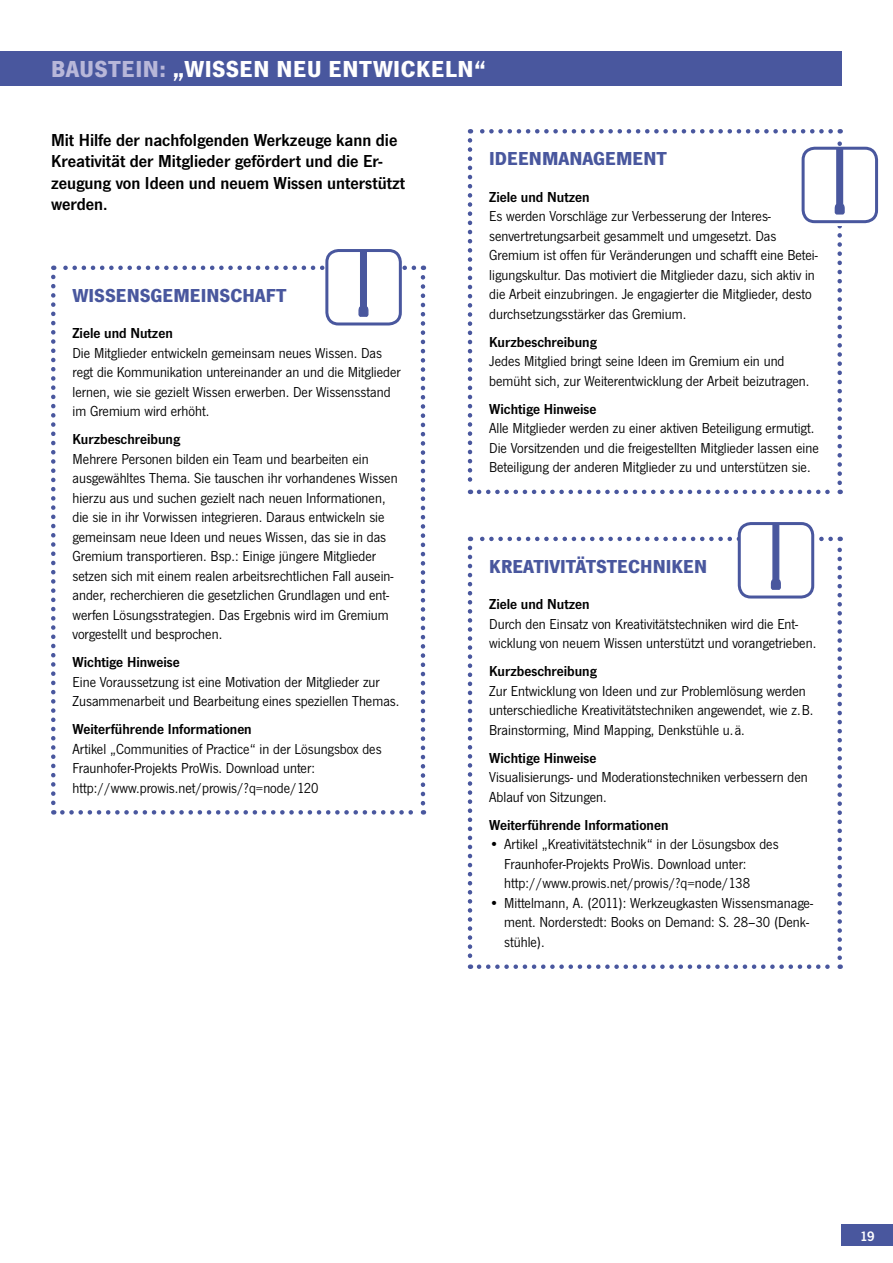
<style>
.page{position:relative;width:893px;height:1263px;background:#fff}
.page>*{position:absolute;margin:0;border:0;box-sizing:border-box;transform-origin:0 0}
.t1{font:700 24px "News Got T";letter-spacing:.02em;color:#fff}
.t2{font:700 19.5px "News Got T";color:#49579e}
.t3{font:18px/21.6px "News Got T Dem";color:#000}
.t4{font:15px/19.5px "News Got T";color:#000}
.t5{font:15px "News Got T Dem";color:#000}
.t6{font:14.25px "News Got T Dem";color:#fff}
.s1{color:#b8b7d9}
</style>
<div class="page">
<div style="left:842px;top:1225px;width:51px;height:21px;background:#49579e"></div>
<div style="left:0;top:51px;width:842px;height:34px;background:#49579e"></div>
<svg style="left:51px;top:253px;width:374px;height:562px"></svg>
<div style="left:325px;top:249px;width:77px;height:76px;border:3px solid #49579e;border-radius:12px"></div>
<svg style="left:468px;top:129px;width:386px;height:365px"></svg>
<div style="left:802px;top:147px;width:76px;height:76px;border:3px solid #49579e;border-radius:12px"></div>
<svg style="left:468px;top:526px;width:374px;height:443px"></svg>
<div style="left:738px;top:522px;width:76px;height:76px;border:3px solid #49579e;border-radius:12px"></div>
<h1 class="t1" style="left:51px;top:55px;width:436px"><span class="s1">BAUSTEIN:</span> „WISSEN NEU ENTWICKELN“</h1>
<p class="t3" style="left:51px;top:129px;width:355px">Mit Hilfe der nachfolgenden Werkzeuge kann die Kreativität der Mitglieder gefördert und die Er&shy;zeugung von Ideen und neuem Wissen unterstützt werden.</p>
<h2 class="t2" style="left:73px;top:284px;width:216px">WISSENSGEMEINSCHAFT</h2>
<p class="t5" style="left:73px;top:324px;width:102px">Ziele und Nutzen</p>
<p class="t4" style="left:73px;top:343px;width:330px">Die Mitglieder entwickeln gemeinsam neues Wissen. Das regt die Kommunikation untereinander an und die Mitglieder lernen, wie sie gezielt Wissen erwerben. Der Wissensstand im Gremium wird erhöht.</p>
<p class="t5" style="left:73px;top:430px;width:109px">Kurzbeschreibung</p>
<p class="t4" style="left:73px;top:449px;width:327px">Mehrere Personen bilden ein Team und bearbeiten ein ausgewähltes Thema. Sie tauschen ihr vorhandenes Wissen hierzu aus und suchen gezielt nach neuen Informationen, die sie in ihr Vorwissen integrieren. Daraus entwickeln sie gemeinsam neue Ideen und neues Wissen, das sie in das Gremium transportieren. Bsp.: Einige jüngere Mitglieder setzen sich mit einem realen arbeitsrechtlichen Fall ausein&shy;ander, recherchieren die gesetzlichen Grundlagen und ent&shy;werfen Lösungsstrategien. Das Ergebnis wird im Gremium vorgestellt und besprochen.</p>
<p class="t5" style="left:73px;top:653px;width:109px">Wichtige Hinweise</p>
<p class="t4" style="left:73px;top:672px;width:328px">Eine Voraussetzung ist eine Motivation der Mitglieder zur<br>Zusammenarbeit und Bearbeitung eines speziellen Themas.</p>
<p class="t5" style="left:73px;top:720px;width:181px">Weiterführende Informationen</p>
<p class="t4" style="left:73px;top:739px;width:311px">Artikel „Communities of Practice“ in der Lösungsbox des<br>Fraunhofer-Projekts ProWis. Download unter: http://www.prowis.net/prowis/?q=node/120</p>
<h2 class="t2" style="left:489px;top:147px;width:179px">IDEENMANAGEMENT</h2>
<p class="t5" style="left:489px;top:188px;width:102px">Ziele und Nutzen</p>
<p class="t4" style="left:489px;top:207px;width:330px">Es werden Vorschläge zur Verbesserung der Interes&shy;senvertretungsarbeit gesammelt und umgesetzt. Das Gremium ist offen für Veränderungen und schafft eine Betei&shy;ligungskultur. Das motiviert die Mitglieder dazu, sich aktiv in die Arbeit einzubringen. Je engagierter die Mitglieder, desto durchsetzungsstärker das Gremium.</p>
<p class="t5" style="left:489px;top:333px;width:109px">Kurzbeschreibung</p>
<p class="t4" style="left:489px;top:352px;width:322px">Jedes Mitglied bringt seine Ideen im Gremium ein und bemüht sich, zur Weiterentwicklung der Arbeit beizutragen.</p>
<p class="t5" style="left:489px;top:400px;width:109px">Wichtige Hinweise</p>
<p class="t4" style="left:489px;top:419px;width:331px">Alle Mitglieder werden zu einer aktiven Beteiligung ermutigt.<br>Die Vorsitzenden und die freigestellten Mitglieder lassen eine<br>Beteiligung der anderen Mitglieder zu und unterstützen sie.</p>
<h2 class="t2" style="left:489px;top:555px;width:219px">KREATIVITÄTSTECHNIKEN</h2>
<p class="t5" style="left:489px;top:596px;width:102px">Ziele und Nutzen</p>
<p class="t4" style="left:489px;top:614px;width:329px">Durch den Einsatz von Kreativitätstechniken wird die Ent&shy;wicklung von neuem Wissen unterstützt und vorangetrieben.</p>
<p class="t5" style="left:489px;top:663px;width:109px">Kurzbeschreibung</p>
<p class="t4" style="left:489px;top:681px;width:326px">Zur Entwicklung von Ideen und zur Problemlösung werden unterschiedliche Kreativitätstechniken angewendet, wie z.B.<br>Brainstorming, Mind Mapping, Denkstühle u.ä.</p>
<p class="t5" style="left:489px;top:749px;width:109px">Wichtige Hinweise</p>
<p class="t4" style="left:489px;top:768px;width:320px">Visualisierungs- und Moderationstechniken verbessern den<br>Ablauf von Sitzungen.</p>
<p class="t5" style="left:489px;top:816px;width:181px">Weiterführende Informationen</p>
<p class="t4" style="left:504px;top:835px;width:276px;text-indent:-15px">• Artikel „Kreativitätstechnik“ in der Lösungsbox des<br>Fraunhofer-Projekts ProWis. Download unter: http://www.prowis.net/prowis/?q=node/138</p>
<p class="t4" style="left:504px;top:893px;width:310px;text-indent:-15px">• Mittelmann, A. (2011): Werkzeugkasten Wissensmanage&shy;ment. Norderstedt: Books on Demand: S. 28–30 (Denk&shy;stühle).</p>
<p class="t6" style="left:860px;top:1228px;width:16px">19</p>
</div>
